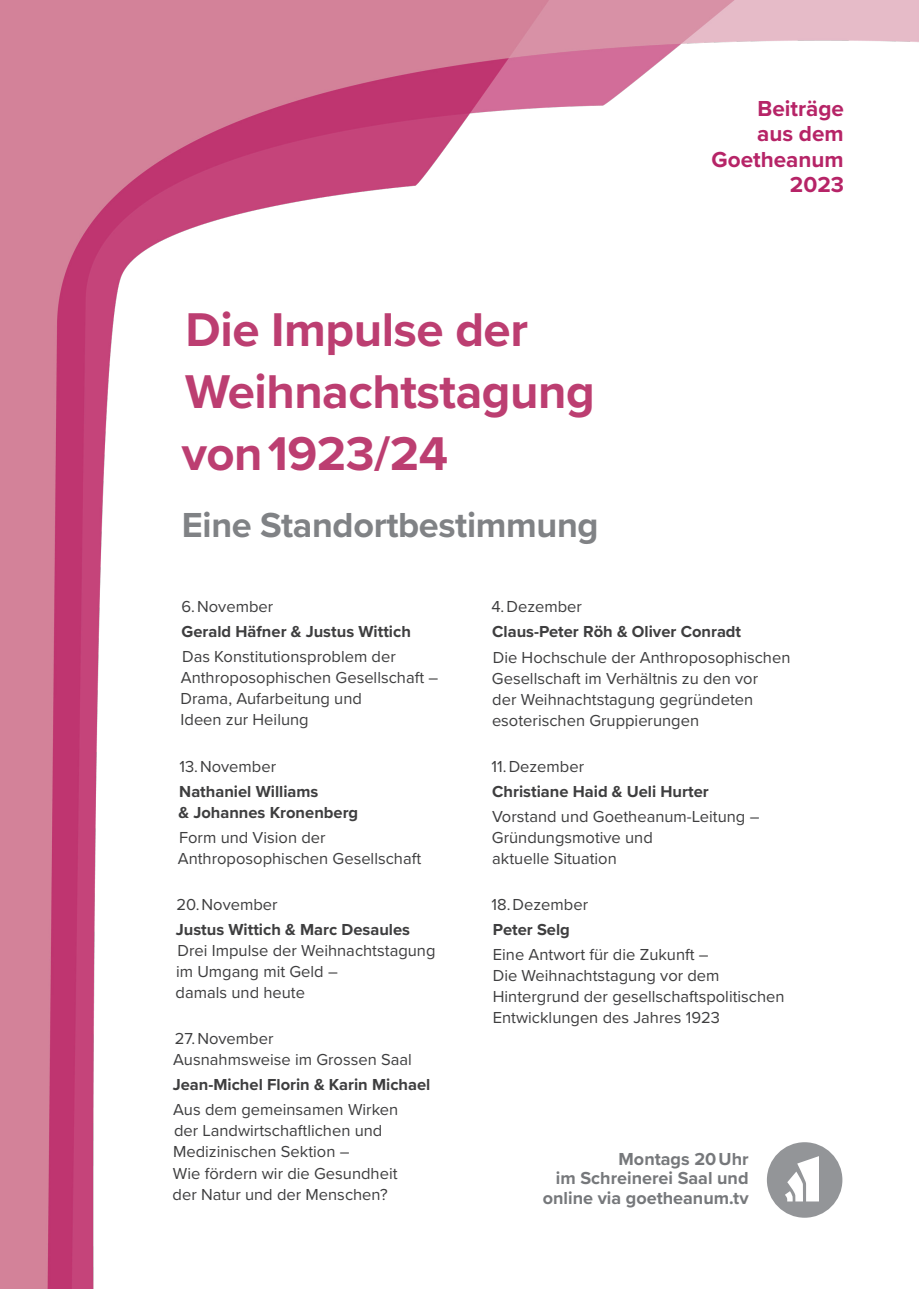
<style>
.page{position:relative;width:919px;height:1289px;background:#fff}
.page>*{position:absolute;margin:0;border:0;box-sizing:border-box;transform-origin:0 0}
.t1{font:700 49.05px/62.2px "Proxima Nova";letter-spacing:-.01em;color:#bc3e71}
.t2{font:700 36px "Proxima Nova";letter-spacing:-.01em;color:#808285}
.t3{font:700 22.5px/25.5px "Proxima Nova";color:#b62467;text-align:right}
.t4{font:700 18px/19.5px "Proxima Nova";color:#76787b;text-align:right}
.t5{font:16.5px/21px "Proxima Nova";color:#3e3e3f}
.t6{font:700 16.5px/21px "Proxima Nova";color:#3e3e3f}
</style>
<div class="page">
<img style="left:0;top:0;width:918px;height:1288px">
<svg style="left:766px;top:1142px;width:76px;height:75px"></svg>
<h1 class="t1" style="left:182px;top:297px;width:414px">Die Impulse der<br>Weihnachtstagung von 1923/24</h1>
<h2 class="t2" style="left:182px;top:498px;width:418px">Eine Standortbestimmung</h2>
<h3 class="t3" style="left:711px;top:95px;width:134px">Beiträge<br>aus dem<br>Goetheanum<br>2023</h3>
<p class="t5" style="left:181px;top:595px;width:93px">6. November</p>
<p class="t6" style="left:181px;top:621px;width:231px">Gerald Häfner &amp; Justus Wittich</p>
<p class="t5" style="left:180px;top:645px;width:259px">Das Konstitutionsproblem der<br>Anthroposophischen Gesellschaft –<br>Drama, Aufarbeitung und<br>Ideen zur Heilung</p>
<p class="t5" style="left:179px;top:754px;width:98px">13. November</p>
<p class="t6" style="left:178px;top:780px;width:181px">Nathaniel Williams<br>&amp; Johannes Kronenberg</p>
<p class="t5" style="left:178px;top:826px;width:245px">Form und Vision der<br>Anthroposophischen Gesellschaft</p>
<p class="t5" style="left:176px;top:893px;width:103px">20. November</p>
<p class="t6" style="left:176px;top:918px;width:236px">Justus Wittich &amp; Marc Desaules</p>
<p class="t5" style="left:175px;top:939px;width:261px">Drei Impulse der Weihnachtstagung im Umgang mit Geld –<br>damals und heute</p>
<p class="t5" style="left:173px;top:1027px;width:240px">27. November<br>Ausnahmsweise im Grossen Saal</p>
<p class="t6" style="left:173px;top:1073px;width:259px">Jean-Michel Florin &amp; Karin Michael</p>
<p class="t5" style="left:172px;top:1098px;width:227px">Aus dem gemeinsamen Wirken der Landwirtschaftlichen und<br>Medizinischen Sektion –<br>Wie fördern wir die Gesundheit der Natur und der Menschen?</p>
<p class="t5" style="left:491px;top:595px;width:92px">4. Dezember</p>
<p class="t6" style="left:492px;top:621px;width:250px">Claus-Peter Röh &amp; Oliver Conradt</p>
<p class="t5" style="left:492px;top:645px;width:300px">Die Hochschule der Anthroposophischen Gesellschaft im Verhältnis zu den vor<br>der Weihnachtstagung gegründeten esoterischen Gruppierungen</p>
<p class="t5" style="left:491px;top:754px;width:94px">11. Dezember</p>
<p class="t6" style="left:492px;top:780px;width:218px">Christiane Haid &amp; Ueli Hurter</p>
<p class="t5" style="left:492px;top:805px;width:269px">Vorstand und Goetheanum-Leitung –<br>Gründungsmotive und<br>aktuelle Situation</p>
<p class="t5" style="left:491px;top:893px;width:98px">18. Dezember</p>
<p class="t6" style="left:493px;top:918px;width:78px">Peter Selg</p>
<p class="t5" style="left:492px;top:943px;width:293px">Eine Antwort für die Zukunft –<br>Die Weihnachtstagung vor dem Hintergrund der gesellschaftspolitischen Entwicklungen des Jahres 1923</p>
<p class="t4" style="left:542px;top:1148px;width:207px">Montags 20 Uhr<br>im Schreinerei Saal und online via goetheanum.tv</p>
</div>
